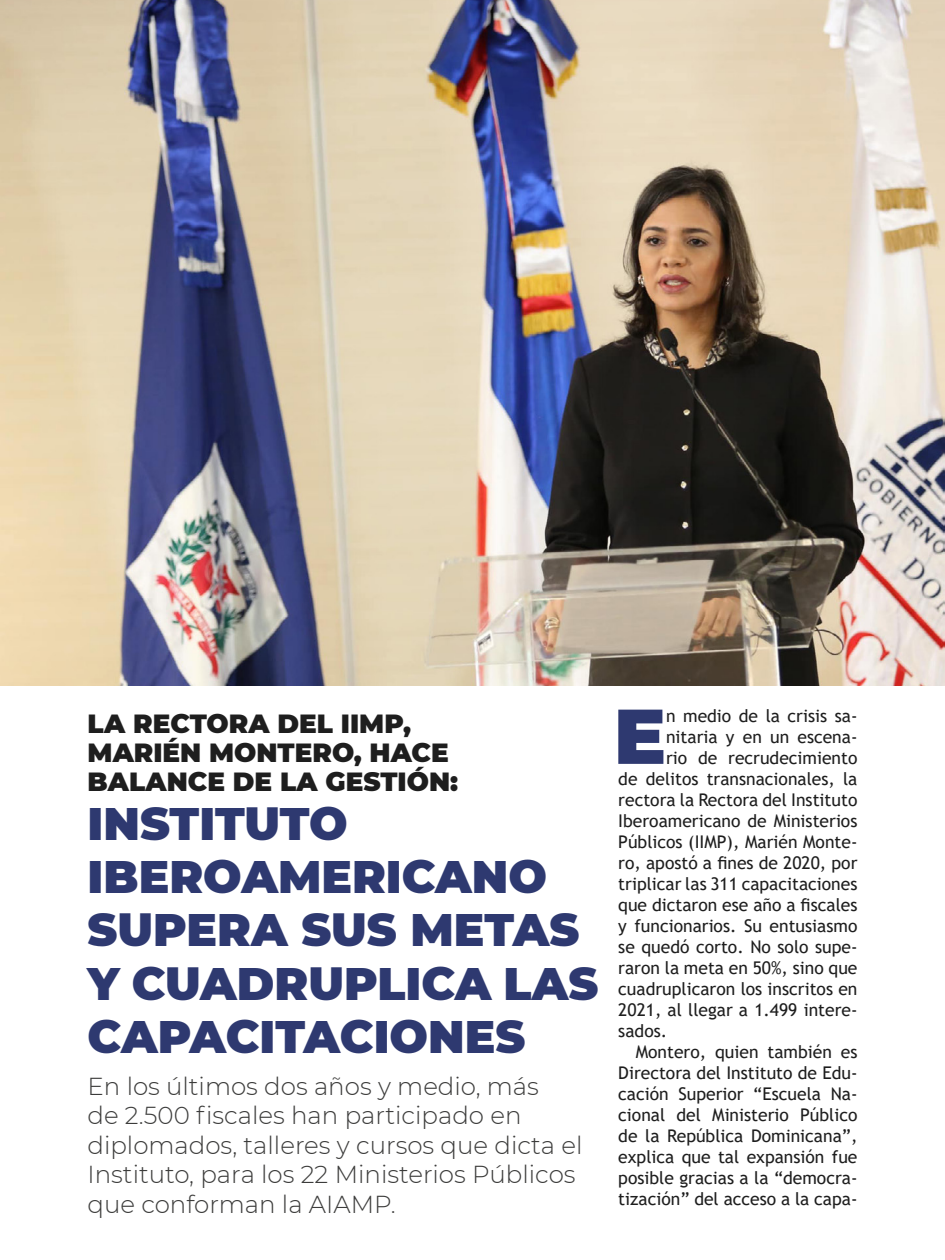
<style>
.page{position:relative;width:945px;height:1260px;background:#fff}
.page>*{position:absolute;margin:0;border:0;box-sizing:border-box;transform-origin:0 0}
.t1{font:900 77.52px "Montserrat";color:#2e3970}
.t2{font:900 45.5px/53.4px "Montserrat";color:#2e3970}
.t3{font:900 26.25px/28.9px "Montserrat";color:#1e1e1e}
.t4{font:300 24.5px/29.4px "Montserrat";color:#3c3c3b}
.t5{font:17.5px "Trebuchet MS";color:#1e1e1e}
</style>
<div class="page">
<img style="left:0;top:0;width:945px;height:686px">
<h3 class="t3" style="left:88px;top:708px;width:372px">LA RECTORA DEL IIMP,<br>MARIÉN MONTERO, HACE<br>BALANCE DE LA GESTIÓN:</h3>
<h2 class="t2" style="left:88px;top:794px;width:512px">INSTITUTO<br>IBEROAMERICANO<br>SUPERA SUS METAS<br>Y CUADRUPLICA LAS<br>CAPACITACIONES</h2>
<h3 class="t4" style="left:88px;top:1071px;width:497px">En los últimos dos años y medio, más<br>de 2.500 fiscales han participado en diplomados, talleres y cursos que dicta el Instituto, para los 22 Ministerios Públicos que conforman la AIAMP.</h3>
<h1 class="t1" style="left:614px;top:678px;width:54px">E</h1>
<p class="t5" style="left:666px;top:705px;width:193px">n medio de la crisis sa-</p>
<p class="t5" style="left:666px;top:726px;width:193px">nitaria y en un escena-</p>
<p class="t5" style="left:666px;top:747px;width:193px">rio de recrudecimiento</p>
<p class="t5" style="left:618px;top:768px;width:241px">de delitos transnacionales, la</p>
<p class="t5" style="left:618px;top:789px;width:241px">rectora la Rectora del Instituto</p>
<p class="t5" style="left:618px;top:810px;width:241px">Iberoamericano de Ministerios</p>
<p class="t5" style="left:618px;top:831px;width:241px">Públicos (IIMP), Marién Monte-</p>
<p class="t5" style="left:618px;top:852px;width:241px">ro, apostó a fines de 2020, por</p>
<p class="t5" style="left:618px;top:873px;width:241px">triplicar las 311 capacitaciones</p>
<p class="t5" style="left:618px;top:894px;width:241px">que dictaron ese año a fiscales</p>
<p class="t5" style="left:618px;top:915px;width:241px">y funcionarios. Su entusiasmo</p>
<p class="t5" style="left:618px;top:936px;width:241px">se quedó corto. No solo supe-</p>
<p class="t5" style="left:618px;top:957px;width:241px">raron la meta en 50%, sino que</p>
<p class="t5" style="left:618px;top:978px;width:241px">cuadruplicaron los inscritos en</p>
<p class="t5" style="left:618px;top:999px;width:241px">2021, al llegar a 1.499 intere-</p>
<p class="t5" style="left:618px;top:1020px;width:50px">sados.</p>
<p class="t5" style="left:636px;top:1041px;width:223px">Montero, quien también es</p>
<p class="t5" style="left:618px;top:1062px;width:241px">Directora del Instituto de Edu-</p>
<p class="t5" style="left:618px;top:1083px;width:241px">cación Superior “Escuela Na-</p>
<p class="t5" style="left:618px;top:1104px;width:241px">cional del Ministerio Público</p>
<p class="t5" style="left:618px;top:1125px;width:241px">de la República Dominicana”,</p>
<p class="t5" style="left:618px;top:1146px;width:241px">explica que tal expansión fue</p>
<p class="t5" style="left:618px;top:1167px;width:241px">posible gracias a la “democra-</p>
<p class="t5" style="left:618px;top:1188px;width:241px">tización” del acceso a la capa-</p>
</div>
